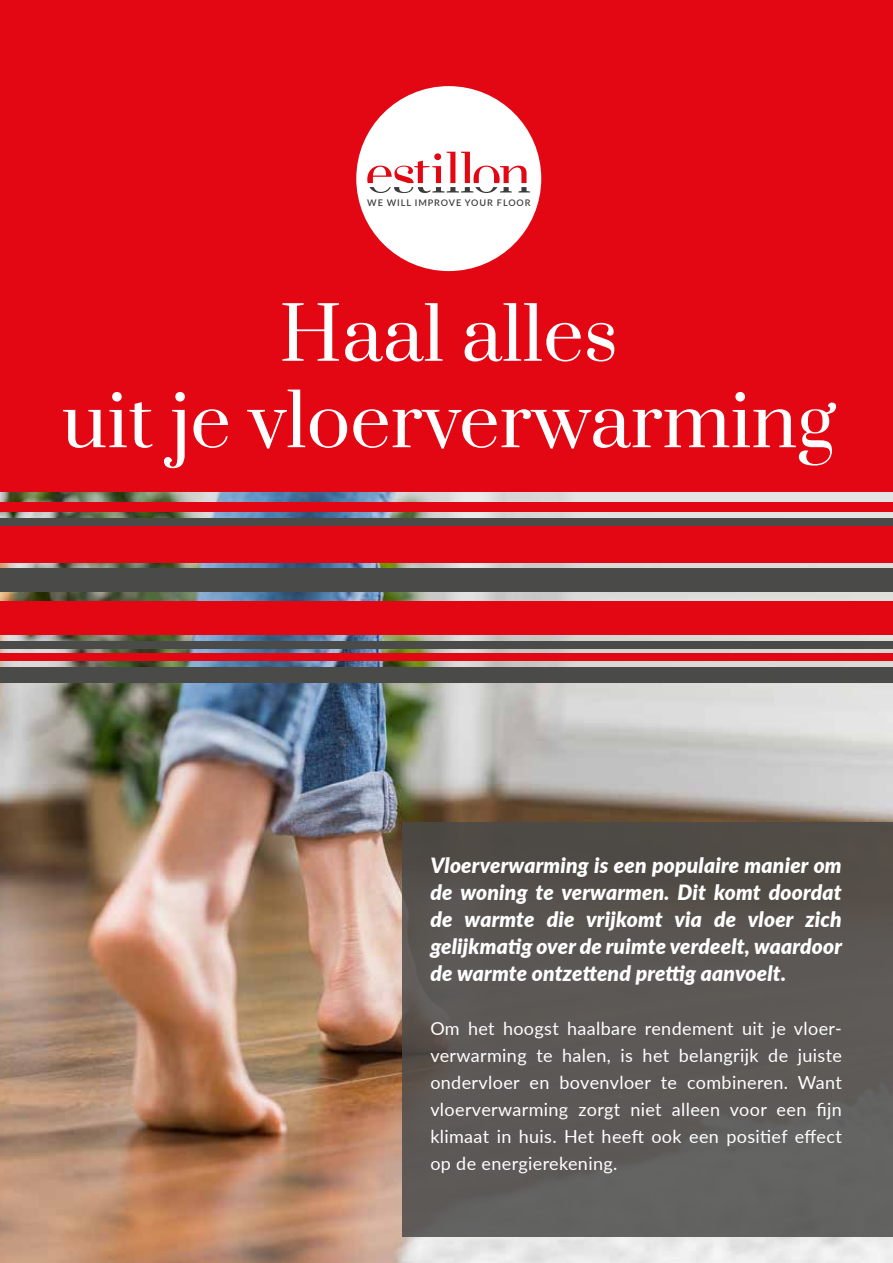
<style>
.page{position:relative;width:893px;height:1263px;background:#fff}
.page>*{position:absolute;margin:0;border:0;box-sizing:border-box;transform-origin:0 0}
.t1{font:72px/86.4px "Prata";color:#fff;text-align:center}
.t2{font:italic 900 21px/27px "Lato";letter-spacing:.01em;color:#fff;text-align:justify}
.t3{font:18px/27px "Lato";letter-spacing:.02em;color:#fff;text-align:justify}
.t4{font:600 9.15px "Lato";letter-spacing:.095em;color:#3c3c3b}
</style>
<div class="page">
<div style="left:0;top:0;width:893px;height:497px;background:#e30613"></div>
<img style="left:0;top:492px;width:893px;height:771px">
<div style="left:402px;top:823px;width:491px;height:414px;background:linear-gradient(to bottom,#524c47,#646362)"></div>
<div style="left:356px;top:86px;width:185px;height:185px;background:#fff;border-radius:50%"></div>
<svg style="left:367px;top:152px;width:163px;height:41px"></svg>
<div style="left:0;top:667px;width:893px;height:15px;background:#4a4a49"></div>
<div style="left:0;top:641px;width:893px;height:8px;background:#4a4a49"></div>
<div style="left:0;top:653px;width:893px;height:8px;background:#e30613"></div>
<div style="left:0;top:601px;width:893px;height:33px;background:#e30613"></div>
<div style="left:0;top:568px;width:893px;height:23px;background:#4a4a49"></div>
<div style="left:0;top:525px;width:893px;height:38px;background:#e30613"></div>
<div style="left:0;top:518px;width:893px;height:7px;background:#4a4a49"></div>
<div style="left:0;top:502px;width:893px;height:10px;background:#e30613"></div>
<p class="t4" style="left:367px;top:197px;width:165px">WE WILL IMPROVE YOUR FLOOR</p>
<h1 class="t1" style="left:62px;top:299px;width:775px">Haal alles<br>uit je vloerverwarming</h1>
<p class="t2" style="left:430px;top:853px;width:413px">Vloerverwarming is een populaire manier om de woning te verwarmen. Dit komt doordat de warmte die vrijkomt via de vloer zich gelijkmatig over de ruimte verdeelt, waardoor de warmte ontzettend prettig aanvoelt.</p>
<p class="t3" style="left:430px;top:1016px;width:413px">Om het hoogst haalbare rendement uit je vloer&shy;verwarming te halen, is het belangrijk de juiste ondervloer en bovenvloer te combineren. Want vloerverwarming zorgt niet alleen voor een fijn klimaat in huis. Het heeft ook een positief effect op de energierekening.</p>
</div>
